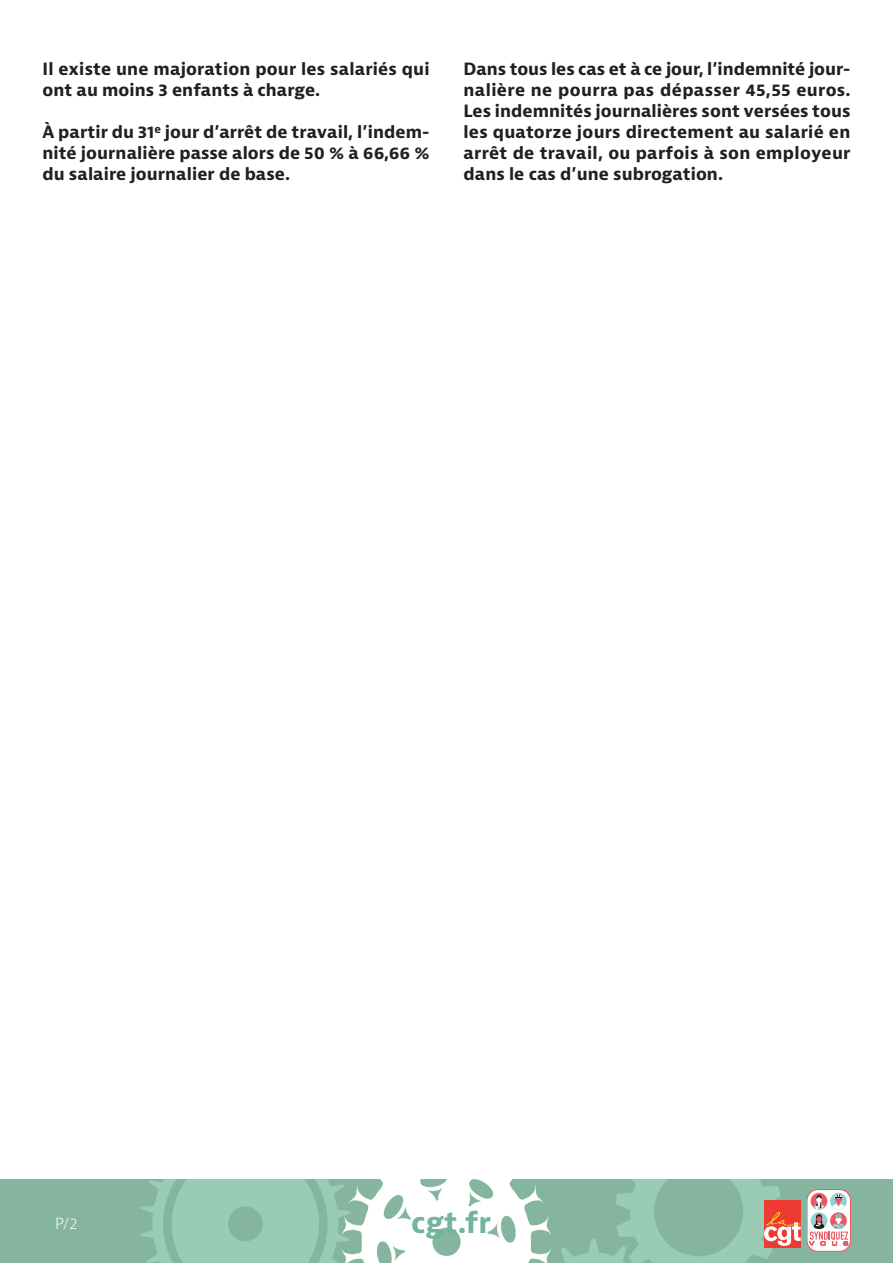
<style>
.page{position:relative;width:893px;height:1263px;background:#fff}
.page>*{position:absolute;margin:0;border:0;box-sizing:border-box;transform-origin:0 0}
.t1{font:700 28.5px "Bernina Sans";color:#70b4a1}
.Texte{font:700 16.5px/21px "Bernina Sans";letter-spacing:.005em;color:#231f20;text-align:justify}
.t2{font:300 15px "Bernina Sans";color:#fff}
</style>
<div class="page">
<img style="left:0;top:1180px;width:893px;height:83px">
<svg style="left:807px;top:1189px;width:43px;height:62px"></svg>
<div style="left:807px;top:1189px;width:43px;height:62px;border:1px solid #eb5863;border-radius:11px"></div>
<svg style="left:809px;top:1194px;width:39px;height:51px"></svg>
<div style="left:764px;top:1200px;width:36px;height:47px;background:#ee3b32"></div>
<svg style="left:764px;top:1212px;width:37px;height:34px"></svg>
<p class="Texte" style="left:43px;top:59px;width:389px">Il existe une majoration pour les salariés qui ont au moins 3 enfants à charge.</p>
<p class="Texte" style="left:43px;top:122px;width:389px">À partir du 31<sup>e</sup> jour d’arrêt de travail, l’indem&shy;nité journalière passe alors de 50 % à 66,66 % du salaire journalier de base.</p>
<p class="Texte" style="left:463px;top:59px;width:389px">Dans tous les cas et à ce jour, l’indemnité jour&shy;nalière ne pourra pas dépasser 45,55 euros.<br>Les indemnités journalières sont versées tous les quatorze jours directement au salarié en arrêt de travail, ou parfois à son employeur dans le cas d’une subrogation.</p>
<p class="t2" style="left:55px;top:1213px;width:24px">P/2</p>
<p class="t1" style="left:411px;top:1204px;width:81px">cgt.fr</p>
</div>
